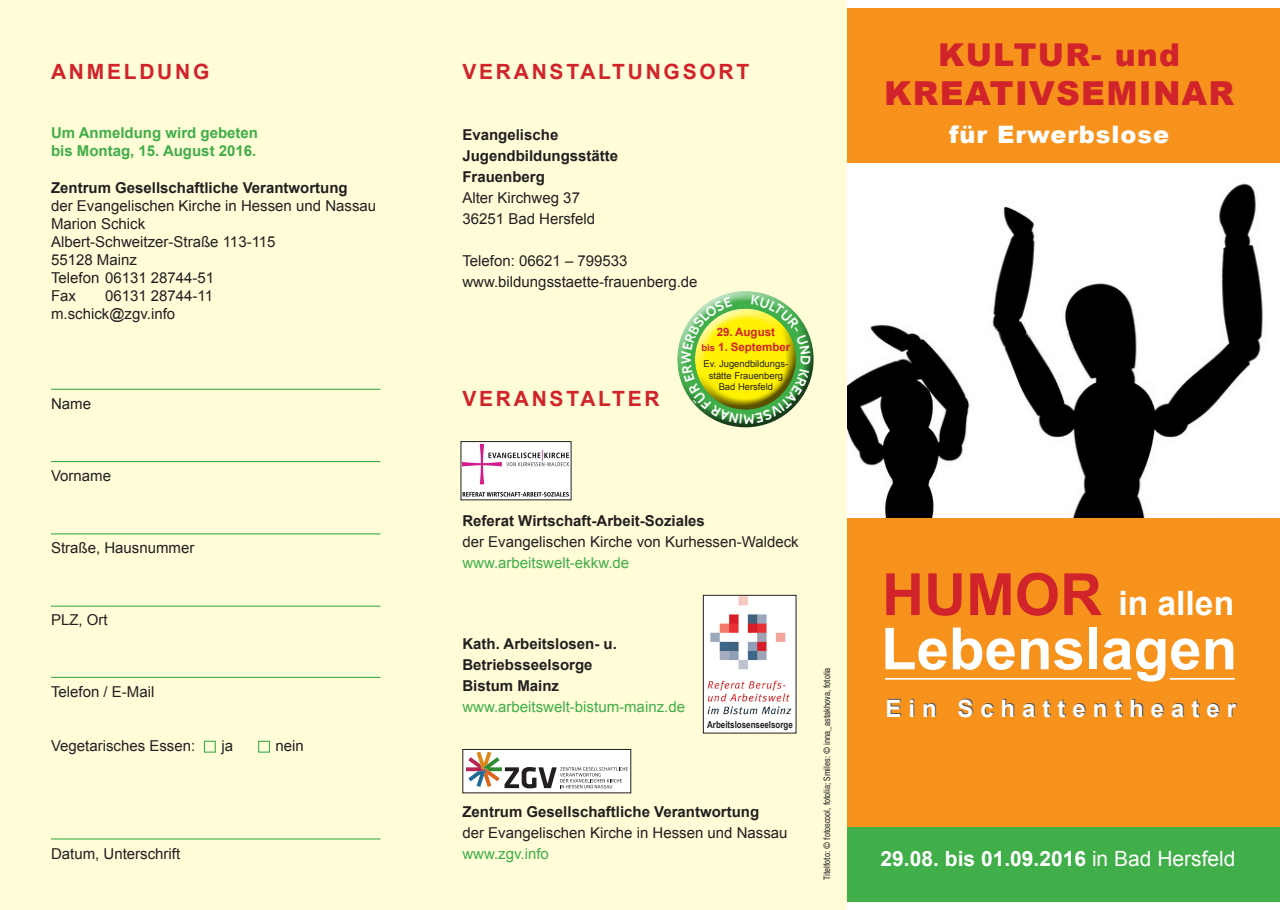
<style>
.page{position:relative;width:1280px;height:910px;background:#fff}
.page>*{position:absolute;margin:0;border:0;box-sizing:border-box;transform-origin:0 0}
.t1{font:700 58.2px "Arial";color:#fff}
.t2{font:700 33.6px "Arial";color:#fff}
.t3{font:900 33px "Arial";letter-spacing:.04em;color:#d1232a}
.t4{font:900 31.5px "Arial";letter-spacing:.04em;color:#d1232a}
.t5{font:900 24px "Arial";letter-spacing:.04em;color:#fff}
.t6{font:700 23.85px "Arial";letter-spacing:.295em;color:#fff}
.t7{font:700 21px "Arial";letter-spacing:.13em;color:#d1232a}
.t8{font:700 21px "Arial";color:#fff}
.t9{font:15px "Arial";color:#231f20}
.t10{font:700 15px "Arial";color:#231f20}
.t11{font:15px "Arial";color:#40ae49}
.t12{font:700 15px "Arial";color:#40ae49}
.t13{font:700 11.55px "Arial";color:#d1232a}
.t14{font:700 9.75px "Arial Narrow";color:#231f20}
.t15{font:9.45px "Arial";color:#231f20}
.t16{font:condensed 9px "Helvetica Neue";color:#231f20}
.s1{font-size:9.45px}
.s2{font-size:58.2px;color:#d1232a}
.s3{font-weight:400}
</style>
<div class="page">
<img style="left:846px;top:164px;width:434px;height:355px">
<div style="left:846px;top:519px;width:434px;height:321px;background:#f7931d"></div>
<div style="left:846px;top:9px;width:434px;height:154px;background:#f7931d"></div>
<div style="left:847px;top:827px;width:433px;height:74px;background:#40ae49"></div>
<div style="left:0;top:0;width:846px;height:910px;background:#fffcd8"></div>
<hr style="left:51px;top:389px;width:329px;height:1px;background:#40ae49">
<hr style="left:51px;top:461px;width:329px;height:1px;background:#40ae49">
<hr style="left:51px;top:533px;width:329px;height:1px;background:#40ae49">
<hr style="left:51px;top:606px;width:329px;height:1px;background:#40ae49">
<hr style="left:51px;top:677px;width:329px;height:1px;background:#40ae49">
<hr style="left:51px;top:838px;width:329px;height:1px;background:#40ae49">
<div style="left:204px;top:741px;width:12px;height:12px;border:1px solid #40ae49"></div>
<div style="left:258px;top:741px;width:12px;height:12px;border:1px solid #40ae49"></div>
<div style="left:463px;top:749px;width:168px;height:44px;background:#fff"></div>
<svg style="left:466px;top:752px;width:162px;height:36px"></svg>
<div style="left:463px;top:749px;width:168px;height:44px;border:1px solid #231f20"></div>
<div style="left:461px;top:442px;width:110px;height:58px;background:#fff"></div>
<img style="left:463px;top:444px;width:106px;height:53px">
<div style="left:461px;top:441px;width:110px;height:59px;border:1px solid #231f20"></div>
<div style="left:703px;top:595px;width:93px;height:138px;background:#fff"></div>
<img style="left:707px;top:597px;width:85px;height:117px">
<div style="left:703px;top:595px;width:93px;height:138px;border:1px solid #231f20"></div>
<div style="left:675px;top:287px;width:137px;height:110px;background:#fff;opacity:.75"></div>
<div style="left:677px;top:312px;width:138px;height:116px;background:#231f20;opacity:.75"></div>
<hr style="left:885px;top:678px;width:246px;height:2px;background:#fff">
<hr style="left:1170px;top:678px;width:65px;height:2px;background:#fff">
<svg style="left:681px;top:295px;width:129px;height:129px"></svg>
<p class="t7" style="left:51px;top:58px;width:160px">ANMELDUNG</p>
<p class="t12" style="left:51px;top:122px;width:208px">Um Anmeldung wird gebeten</p>
<p class="t12" style="left:51px;top:140px;width:207px">bis Montag, 15. August 2016.</p>
<p class="t10" style="left:51px;top:177px;width:298px">Zentrum Gesellschaftliche Verantwortung</p>
<p class="t9" style="left:51px;top:196px;width:327px">der Evangelischen Kirche in Hessen und Nassau</p>
<p class="t9" style="left:51px;top:214px;width:96px">Marion Schick</p>
<p class="t9" style="left:51px;top:232px;width:226px">Albert-Schweitzer-Straße 113-115</p>
<p class="t9" style="left:51px;top:250px;width:87px">55128 Mainz</p>
<p class="t9" style="left:51px;top:268px;width:165px">Telefon 06131 28744-51</p>
<p class="t9" style="left:51px;top:286px;width:27px">Fax</p>
<p class="t9" style="left:105px;top:286px;width:110px">06131 28744-11</p>
<p class="t9" style="left:51px;top:304px;width:126px">m.schick@zgv.info</p>
<p class="t9" style="left:51px;top:394px;width:42px">Name</p>
<p class="t9" style="left:51px;top:466px;width:62px">Vorname</p>
<p class="t9" style="left:51px;top:538px;width:145px">Straße, Hausnummer</p>
<p class="t9" style="left:51px;top:610px;width:58px">PLZ, Ort</p>
<p class="t9" style="left:51px;top:682px;width:105px">Telefon / E-Mail</p>
<p class="t9" style="left:51px;top:736px;width:146px">Vegetarisches Essen:</p>
<p class="t9" style="left:221px;top:736px;width:13px">ja</p>
<p class="t9" style="left:275px;top:736px;width:30px">nein</p>
<p class="t9" style="left:51px;top:844px;width:131px">Datum, Unterschrift</p>
<p class="t7" style="left:462px;top:58px;width:288px">VERANSTALTUNGSORT</p>
<p class="t10" style="left:462px;top:124px;width:97px">Evangelische</p>
<p class="t10" style="left:462px;top:145px;width:157px">Jugendbildungsstätte</p>
<p class="t10" style="left:462px;top:166px;width:84px">Frauenberg</p>
<p class="t9" style="left:462px;top:188px;width:119px">Alter Kirchweg 37</p>
<p class="t9" style="left:462px;top:209px;width:134px">36251 Bad Hersfeld</p>
<p class="t9" style="left:462px;top:251px;width:167px">Telefon: 06621 – 799533</p>
<p class="t9" style="left:462px;top:272px;width:237px">www.bildungsstaette-frauenberg.de</p>
<p class="t7" style="left:462px;top:384px;width:199px">VERANSTALTER</p>
<p class="t13" style="left:717px;top:324px;width:60px">29. August</p>
<p class="t13" style="left:701px;top:339px;width:90px"><span class="s1">bis</span> 1. September</p>
<p class="t15" style="left:703px;top:358px;width:86px">Ev. Jugendbildungs-</p>
<p class="t15" style="left:709px;top:369px;width:76px">stätte Frauenberg</p>
<p class="t15" style="left:719px;top:380px;width:56px">Bad Hersfeld</p>
<p class="t10" style="left:462px;top:510px;width:244px">Referat Wirtschaft-Arbeit-Soziales</p>
<p class="t9" style="left:462px;top:532px;width:338px">der Evangelischen Kirche von Kurhessen-Waldeck</p>
<p class="t11" style="left:462px;top:553px;width:168px">www.arbeitswelt-ekkw.de</p>
<p class="t10" style="left:462px;top:633px;width:156px">Kath. Arbeitslosen- u.</p>
<p class="t10" style="left:462px;top:654px;width:132px">Betriebsseelsorge</p>
<p class="t10" style="left:462px;top:675px;width:98px">Bistum Mainz</p>
<p class="t11" style="left:462px;top:697px;width:224px">www.arbeitswelt-bistum-mainz.de</p>
<p class="t14" style="left:707px;top:717px;width:87px">Arbeitslosenseelsorge</p>
<p class="t10" style="left:462px;top:802px;width:298px">Zentrum Gesellschaftliche Verantwortung</p>
<p class="t9" style="left:462px;top:823px;width:327px">der Evangelischen Kirche in Hessen und Nassau</p>
<p class="t11" style="left:462px;top:844px;width:88px">www.zgv.info</p>
<p class="t16" style="left:822px;top:880px;width:214px;rotate:-90deg">Titelfoto: © fotoscool, fotolia; Smiles: © inna_astakhova, fotolia</p>
<p class="t4" style="left:938px;top:32px;width:243px">KULTUR- und</p>
<p class="t3" style="left:884px;top:70px;width:352px">KREATIVSEMINAR</p>
<p class="t5" style="left:949px;top:117px;width:221px">für Erwerbslose</p>
<p class="t2" style="left:882px;top:581px;width:354px"><span class="s2">HUMOR</span> in allen</p>
<p class="t1" style="left:881px;top:610px;width:358px">Lebenslagen</p>
<p class="t6" style="left:885px;top:693px;width:352px">Ein Schattentheater</p>
<p class="t8" style="left:881px;top:844px;width:356px">29.08. bis 01.09.2016 <span class="s3">in Bad Hersfeld</span></p>
</div>
